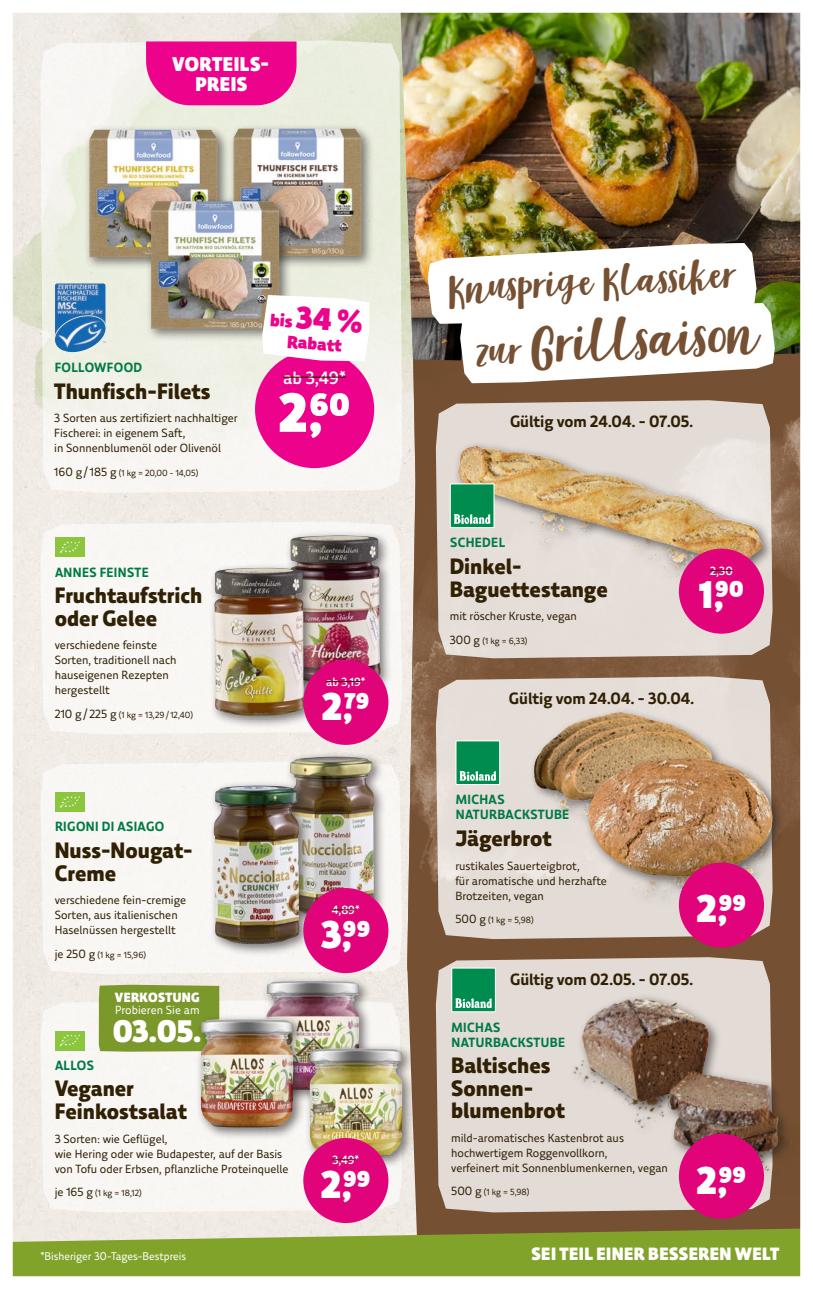
<style>
.page{position:relative;width:813px;height:1289px;background:#fff}
.page>*{position:absolute;margin:0;border:0;box-sizing:border-box;transform-origin:0 0}
.t1{font:900 55.5px "Bio Markt Price";color:#fff}
.t2{font:45px "Jonitha Script";color:#765032}
.t3{font:900 39px "Bio Markt Price";color:#fff}
.t4{font:33px "Jonitha Script";color:#765032}
.t5{font:900 31.5px "Bio Markt Headline";color:#fff}
.t6{font:800 22.5px/22.5px "Bio Markt";color:#302004}
.t7{font:900 20.1px/20.1px "Bio Markt Headline";letter-spacing:.03em;color:#fff;text-align:center}
.t8{font:900 18px "Bio Markt Headline";letter-spacing:.03em;color:#fff}
.t9{font:900 18px/20.9px "Bio Markt Headline";color:#ed028c;text-align:center}
.t10{font:500 18px "Bio Markt";color:#fff}
.t11{font:700 16.5px "Bio Markt";color:#302004}
.t12{font:700 13.5px/15px "Bio Markt";letter-spacing:.03em;color:#007a45}
.t13{font:900 13.5px "Bio Markt Headline";letter-spacing:.03em;color:#fff}
.t14{font:12px/15px "Bio Markt";color:#302004}
.t15{font:500 12px "Bio Markt";color:#fff}
.t16{font:12px "Bio Markt";color:#fff}
.t17{font:11.25px "Bio Markt";color:#fff}
.t18{font:9px "Bio Markt";color:#302004}
.s1{font-size:12px}
.s2{font-size:31.5px}
.s3{font-size:33px}
</style>
<div class="page">
<img style="left:12px;top:12px;width:789px;height:1265px">
<h3 class="t7" style="left:172px;top:54px;width:98px">VORTEILS-<br>PREIS</h3>
<p class="t12" style="left:55px;top:360px;width:89px">FOLLOWFOOD</p>
<h3 class="t6" style="left:54px;top:379px;width:158px">Thunfisch-Filets</h3>
<p class="t14" style="left:54px;top:410px;width:185px">3 Sorten aus zertifiziert nachhaltiger<br>Fischerei: in eigenem Saft,<br>in Sonnenblumenöl oder Olivenöl</p>
<p class="t18" style="left:54px;top:467px;width:146px"><span class="s1">160 g/185 g</span> (1 kg = 20,00 - 14,05)</p>
<h3 class="t9" style="left:271px;top:309px;width:94px;rotate:4deg">bis <span class="s2">34 %<br></span>Rabatt</h3>
<h3 class="t10" style="left:283px;top:366px;width:64px">ab 3,49*</h3>
<h1 class="t1" style="left:279px;top:378px;width:73px">2 ,60</h1>
<p class="t12" style="left:55px;top:564px;width:95px">ANNES FEINSTE</p>
<h3 class="t6" style="left:55px;top:584px;width:149px">Fruchtaufstrich oder Gelee</h3>
<p class="t14" style="left:55px;top:637px;width:123px">verschiedene feinste<br>Sorten, traditionell nach hauseigenen Rezepten hergestellt</p>
<p class="t18" style="left:55px;top:709px;width:140px"><span class="s1">210 g/ 225 g</span> (1 kg = 13,29/12,40)</p>
<p class="t15" style="left:326px;top:674px;width:41px">ab 3,19*</p>
<h3 class="t3" style="left:322px;top:682px;width:49px">2 ,79</h3>
<p class="t12" style="left:55px;top:819px;width:111px">RIGONI DI ASIAGO</p>
<h3 class="t6" style="left:55px;top:839px;width:140px">Nuss-Nougat-<br>Creme</h3>
<p class="t14" style="left:55px;top:892px;width:133px">verschiedene fein-cremige<br>Sorten, aus italienischen<br>Haselnüssen hergestellt</p>
<p class="t18" style="left:55px;top:949px;width:93px"><span class="s1">je 250 g</span> (1 kg = 15,96)</p>
<p class="t13" style="left:115px;top:989px;width:86px">VERKOSTUNG</p>
<p class="t16" style="left:115px;top:1002px;width:86px">Probieren Sie am</p>
<h3 class="t5" style="left:113px;top:1011px;width:91px">03.05.</h3>
<p class="t15" style="left:332px;top:902px;width:29px">4,89*</p>
<h3 class="t3" style="left:321px;top:910px;width:51px">3,99</h3>
<p class="t12" style="left:55px;top:1057px;width:40px">ALLOS</p>
<h3 class="t6" style="left:55px;top:1077px;width:134px">Veganer<br>Feinkostsalat</h3>
<p class="t14" style="left:55px;top:1130px;width:235px">3 Sorten: wie Geflügel,<br>wie Hering oder wie Budapester, auf der Basis von Tofu oder Erbsen, pflanzliche Proteinquelle</p>
<p class="t18" style="left:55px;top:1187px;width:89px"><span class="s1">je 165 g</span> (1 kg = 18,12)</p>
<p class="t17" style="left:40px;top:1249px;width:147px">*Bisheriger 30-Tages-Bestpreis</p>
<p class="t15" style="left:332px;top:1152px;width:28px">3,49*</p>
<h3 class="t3" style="left:321px;top:1160px;width:51px">2 ,99</h3>
<h3 class="t4" style="left:446px;top:269px;width:291px;rotate:-3deg">Knusprige Klassiker</h3>
<h2 class="t2" style="left:474px;top:320px;width:285px;rotate:-3deg"><span class="s3">zur</span> Grillsaison</h2>
<h3 class="t11" style="left:510px;top:411px;width:185px">Gültig vom 24.04. - 07.05.</h3>
<p class="t12" style="left:450px;top:535px;width:56px">SCHEDEL</p>
<h3 class="t6" style="left:449px;top:555px;width:159px">Dinkel-<br>Baguettestange</h3>
<p class="t14" style="left:449px;top:608px;width:129px">mit röscher Kruste, vegan</p>
<p class="t18" style="left:449px;top:635px;width:80px"><span class="s1">300 g</span> (1 kg = 6,33)</p>
<p class="t15" style="left:709px;top:563px;width:24px">2,30</p>
<h3 class="t3" style="left:698px;top:571px;width:47px">1,90</h3>
<h3 class="t11" style="left:508px;top:688px;width:187px">Gültig vom 24.04. - 30.04.</h3>
<p class="t12" style="left:455px;top:792px;width:115px">MICHAS<br>NATURBACKSTUBE</p>
<h3 class="t6" style="left:455px;top:827px;width:98px">Jägerbrot</h3>
<p class="t14" style="left:455px;top:857px;width:153px">rustikales Sauerteigbrot,<br>für aromatische und herzhafte<br>Brotzeiten, vegan</p>
<p class="t18" style="left:455px;top:914px;width:80px"><span class="s1">500 g</span> (1 kg = 5,98)</p>
<h3 class="t3" style="left:696px;top:884px;width:51px">2 ,99</h3>
<h3 class="t11" style="left:510px;top:968px;width:184px">Gültig vom 02.05. - 07.05.</h3>
<p class="t12" style="left:451px;top:1019px;width:115px">MICHAS<br>NATURBACKSTUBE</p>
<h3 class="t6" style="left:451px;top:1054px;width:115px">Baltisches<br>Sonnen&shy;blumenbrot</h3>
<p class="t14" style="left:451px;top:1130px;width:218px">mild-aromatisches Kastenbrot aus hochwertigem Roggenvollkorn,<br>verfeinert mit Sonnenblumenkernen, vegan</p>
<p class="t18" style="left:451px;top:1186px;width:80px"><span class="s1">500 g</span> (1 kg = 5,98)</p>
<h3 class="t3" style="left:696px;top:1156px;width:51px">2 ,99</h3>
<h3 class="t8" style="left:531px;top:1242px;width:249px">SEI TEIL EINER BESSEREN WELT</h3>
</div>
